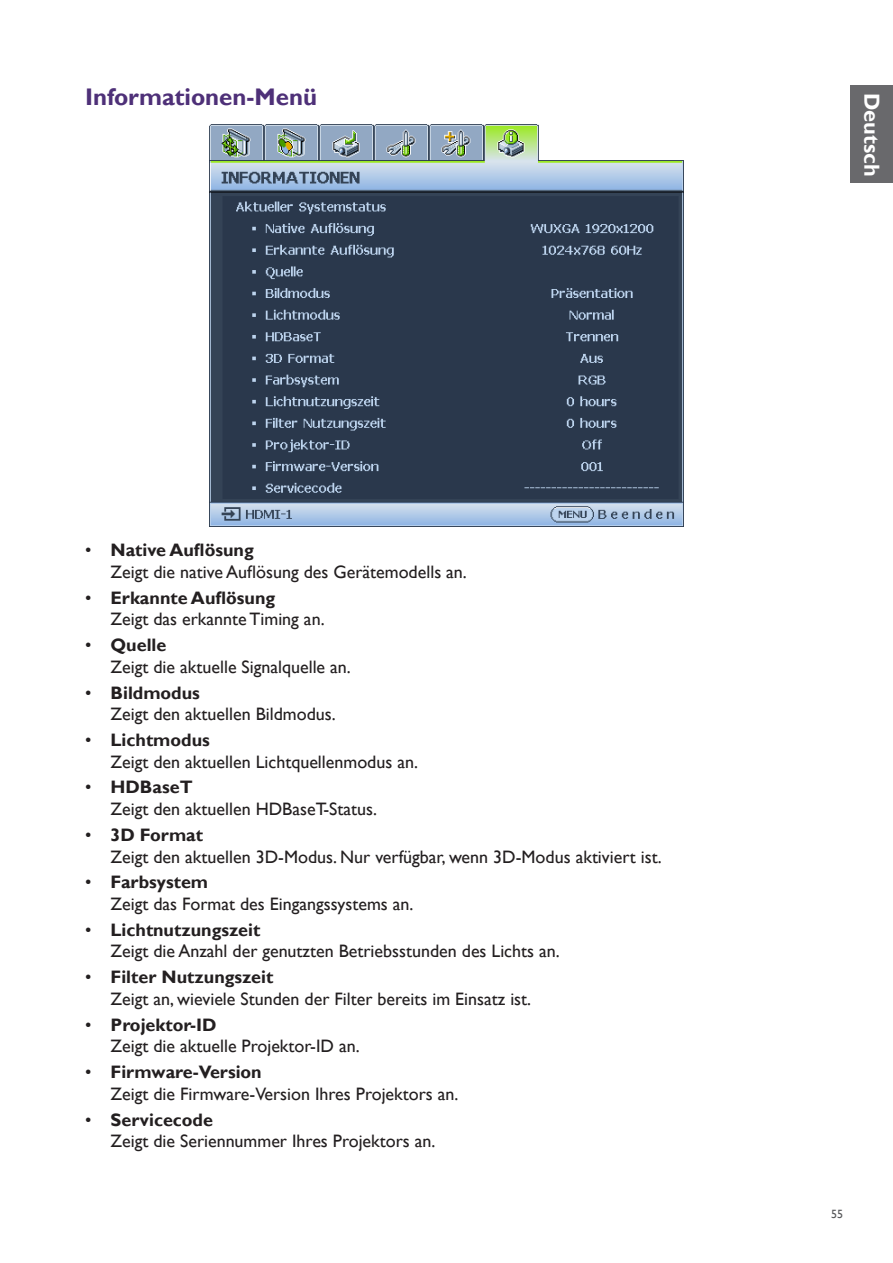
<style>
.page{position:relative;width:893px;height:1263px;background:#fff}
.page>*{position:absolute;margin:0;border:0;box-sizing:border-box;transform-origin:0 0}
.Heading_2{font:700 24px "Gill Sans";color:#4e3078}
.t1{font:700 21.75px "Gill Sans";color:#fff}
.Indent_1{font:18px "Gill Sans";color:#231f20}
.t2{font:700 18px "Gill Sans";color:#231f20}
.t3{font:12px "Gill Sans";color:#57585a}
.s1{font-weight:400}
</style>
<div class="page">
<div style="left:850px;top:85px;width:43px;height:97px;background:#69696c"></div>
<img style="left:209px;top:124px;width:475px;height:403px">
<p class="Heading_2" style="left:85px;top:83px;width:233px">Informationen-Menü</p>
<p class="t2" style="left:85px;top:539px;width:170px"><span class="s1">•</span> Native Auflösung</p>
<p class="Indent_1" style="left:111px;top:561px;width:358px">Zeigt die native Auflösung des Gerätemodells an.</p>
<p class="t2" style="left:85px;top:587px;width:192px"><span class="s1">•</span> Erkannte Auflösung</p>
<p class="Indent_1" style="left:111px;top:609px;width:216px">Zeigt das erkannte Timing an.</p>
<p class="t2" style="left:85px;top:634px;width:83px"><span class="s1">•</span> Quelle</p>
<p class="Indent_1" style="left:111px;top:656px;width:242px">Zeigt die aktuelle Signalquelle an.</p>
<p class="t2" style="left:85px;top:682px;width:116px"><span class="s1">•</span> Bildmodus</p>
<p class="Indent_1" style="left:111px;top:704px;width:227px">Zeigt den aktuellen Bildmodus.</p>
<p class="t2" style="left:85px;top:729px;width:126px"><span class="s1">•</span> Lichtmodus</p>
<p class="Indent_1" style="left:111px;top:751px;width:309px">Zeigt den aktuellen Lichtquellenmodus an.</p>
<p class="t2" style="left:85px;top:776px;width:109px"><span class="s1">•</span> HDBaseT</p>
<p class="Indent_1" style="left:111px;top:798px;width:268px">Zeigt den aktuellen HDBaseT-Status.</p>
<p class="t2" style="left:85px;top:824px;width:120px"><span class="s1">•</span> 3D Format</p>
<p class="Indent_1" style="left:111px;top:846px;width:553px">Zeigt den aktuellen 3D-Modus. Nur verfügbar, wenn 3D-Modus aktiviert ist.</p>
<p class="t2" style="left:85px;top:871px;width:125px"><span class="s1">•</span> Farbsystem</p>
<p class="Indent_1" style="left:111px;top:893px;width:304px">Zeigt das Format des Eingangssystems an.</p>
<p class="t2" style="left:85px;top:919px;width:177px"><span class="s1">•</span> Lichtnutzungszeit</p>
<p class="Indent_1" style="left:111px;top:941px;width:451px">Zeigt die Anzahl der genutzten Betriebsstunden des Lichts an.</p>
<p class="t2" style="left:85px;top:966px;width:190px"><span class="s1">•</span> Filter Nutzungszeit</p>
<p class="Indent_1" style="left:111px;top:988px;width:422px">Zeigt an, wieviele Stunden der Filter bereits im Einsatz ist.</p>
<p class="t2" style="left:85px;top:1014px;width:133px"><span class="s1">•</span> Projektor-ID</p>
<p class="Indent_1" style="left:111px;top:1036px;width:251px">Zeigt die aktuelle Projektor-ID an.</p>
<p class="t2" style="left:85px;top:1061px;width:178px"><span class="s1">•</span> Firmware-Version</p>
<p class="Indent_1" style="left:111px;top:1083px;width:349px">Zeigt die Firmware-Version Ihres Projektors an.</p>
<p class="t2" style="left:85px;top:1109px;width:130px"><span class="s1">•</span> Servicecode</p>
<p class="Indent_1" style="left:111px;top:1131px;width:326px">Zeigt die Seriennummer Ihres Projektors an.</p>
<p class="t1" style="left:885px;top:93px;width:85px;rotate:90deg">Deutsch</p>
<p class="t3" style="left:831px;top:1207px;width:13px">55</p>
</div>
